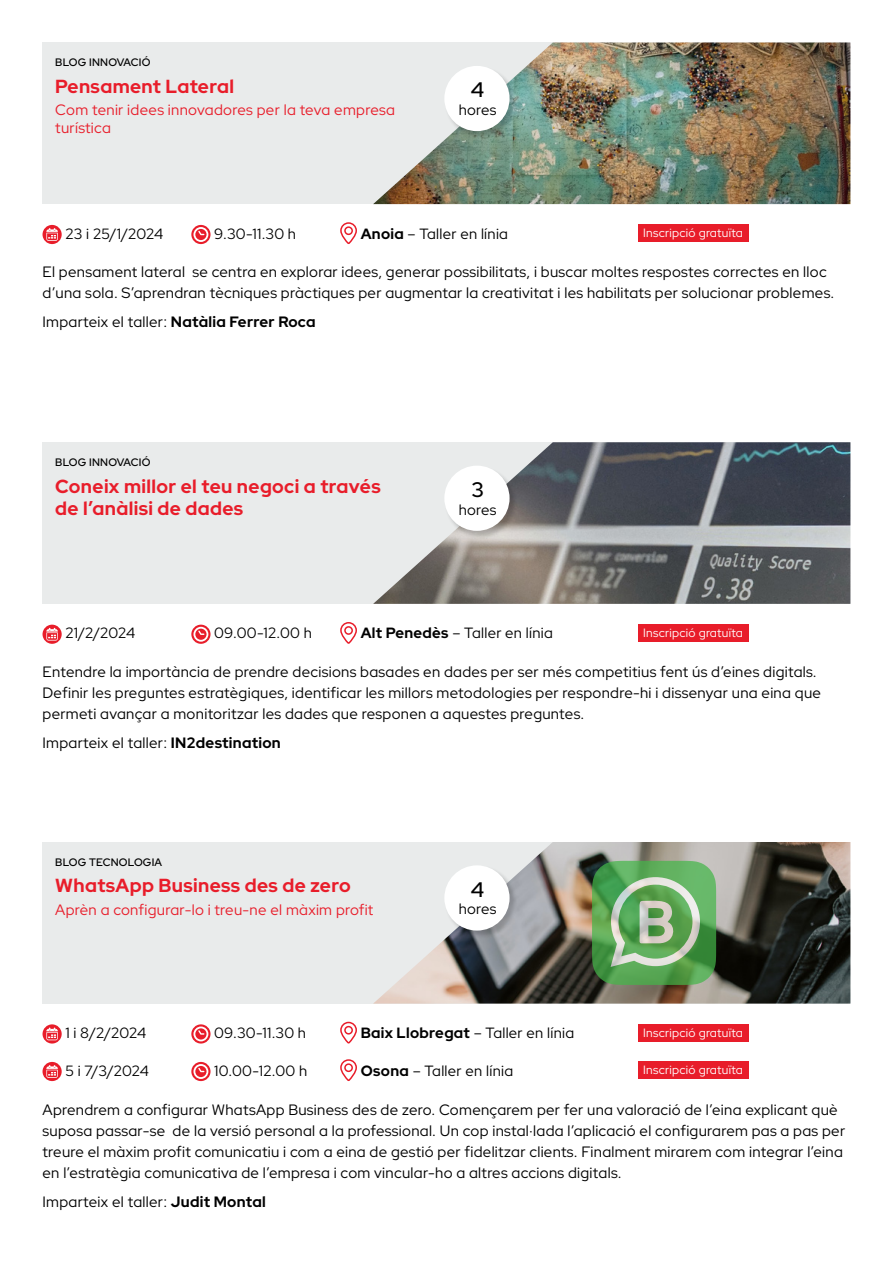
<style>
.page{position:relative;width:893px;height:1263px;background:#fff}
.page>*{position:absolute;margin:0;border:0;box-sizing:border-box;transform-origin:0 0}
.t1{font:600 21px "Red Hat Display";color:#000}
.t2{font:700 18.9px/22.6px "Red Hat Display";letter-spacing:.02em;color:#e81d2a}
.t3{font:15px/21px "Red Hat Display";letter-spacing:.02em;color:#000}
.t4{font:15px/18px "Red Hat Display";letter-spacing:.02em;color:#e81d2a}
.t5{font:14.85px "Red Hat Display";letter-spacing:.02em;color:#000}
.t6{font:12px "Red Hat Display";letter-spacing:.02em;color:#fff}
.t7{font:600 10.8px "Red Hat Display";letter-spacing:.02em;color:#000}
.s1{font-weight:700}
</style>
<div class="page">
<div style="left:43px;top:43px;width:807px;height:161px;background:#e9ebeb"></div>
<img style="left:373px;top:43px;width:477px;height:161px">
<div style="left:43px;top:225px;width:19px;height:19px;background:#e81d2a;border-radius:50%"></div>
<svg style="left:46px;top:228px;width:12px;height:13px"></svg>
<svg style="left:191px;top:225px;width:20px;height:19px"></svg>
<svg style="left:193px;top:227px;width:15px;height:15px"></svg>
<svg style="left:340px;top:222px;width:17px;height:22px"></svg>
<div style="left:638px;top:225px;width:110px;height:17px;background:#e81d2a"></div>
<div style="left:445px;top:66px;width:73px;height:74px;background:#000;opacity:.2"></div>
<div style="left:444px;top:66px;width:66px;height:65px;background:#fff;border-radius:50%"></div>
<div style="left:43px;top:442px;width:807px;height:162px;background:#e9ebeb"></div>
<img style="left:373px;top:442px;width:477px;height:162px">
<svg style="left:43px;top:625px;width:19px;height:19px"></svg>
<svg style="left:46px;top:628px;width:12px;height:13px"></svg>
<svg style="left:191px;top:625px;width:20px;height:19px"></svg>
<svg style="left:193px;top:627px;width:15px;height:15px"></svg>
<svg style="left:340px;top:622px;width:17px;height:22px"></svg>
<div style="left:638px;top:624px;width:110px;height:17px;background:#e81d2a"></div>
<div style="left:445px;top:466px;width:73px;height:73px;background:#000;opacity:.2"></div>
<div style="left:444px;top:466px;width:66px;height:65px;background:#fff;border-radius:50%"></div>
<svg style="left:43px;top:1024px;width:19px;height:19px"></svg>
<svg style="left:46px;top:1027px;width:12px;height:13px"></svg>
<svg style="left:191px;top:1024px;width:20px;height:19px"></svg>
<svg style="left:193px;top:1026px;width:15px;height:15px"></svg>
<svg style="left:340px;top:1021px;width:17px;height:23px"></svg>
<div style="left:638px;top:1024px;width:110px;height:17px;background:#e81d2a"></div>
<div style="left:43px;top:1062px;width:19px;height:19px;background:#e81d2a;border-radius:50%"></div>
<svg style="left:46px;top:1065px;width:12px;height:13px"></svg>
<svg style="left:191px;top:1062px;width:20px;height:19px"></svg>
<svg style="left:193px;top:1064px;width:15px;height:15px"></svg>
<svg style="left:340px;top:1059px;width:17px;height:22px"></svg>
<div style="left:638px;top:1062px;width:110px;height:17px;background:#e81d2a"></div>
<div style="left:43px;top:842px;width:807px;height:161px;background:#e9ebeb"></div>
<img style="left:374px;top:842px;width:476px;height:161px">
<div style="left:445px;top:866px;width:73px;height:73px;background:#000;opacity:.2"></div>
<div style="left:444px;top:865px;width:66px;height:65px;background:#fff;border-radius:50%"></div>
<svg style="left:592px;top:861px;width:124px;height:124px;background:#70ab6c"></svg>
<p class="t7" style="left:55px;top:55px;width:97px">BLOG INNOVACIÓ</p>
<p class="t2" style="left:55px;top:74px;width:180px">Pensament Lateral</p>
<p class="t4" style="left:55px;top:100px;width:341px">Com tenir idees innovadores per la teva empresa turística</p>
<h1 class="t1" style="left:471px;top:76px;width:15px">4</h1>
<p class="t5" style="left:459px;top:100px;width:39px">hores</p>
<p class="t5" style="left:65px;top:224px;width:99px">23 i 25/1/2024</p>
<p class="t5" style="left:214px;top:224px;width:83px">9.30-11.30 h</p>
<p class="t5" style="left:361px;top:224px;width:149px"><span class="s1">Anoia</span> – Taller en línia</p>
<p class="t6" style="left:643px;top:225px;width:101px">Inscripció gratuïta</p>
<p class="t3" style="left:43px;top:261px;width:793px">El pensament lateral se centra en explorar idees, generar possibilitats, i buscar moltes respostes correctes en lloc d’una sola. S’aprendran tècniques pràctiques per augmentar la creativitat i les habilitats per solucionar problemes.</p>
<p class="t3" style="left:43px;top:311px;width:274px">Imparteix el taller: <span class="s1">Natàlia Ferrer Roca</span></p>
<p class="t7" style="left:55px;top:455px;width:97px">BLOG INNOVACIÓ</p>
<p class="t2" style="left:55px;top:474px;width:327px">Coneix millor el teu negoci a través de l’anàlisi de dades</p>
<h1 class="t1" style="left:471px;top:476px;width:14px">3</h1>
<p class="t5" style="left:459px;top:500px;width:39px">hores</p>
<p class="t5" style="left:65px;top:623px;width:71px">21/2/2024</p>
<p class="t5" style="left:214px;top:623px;width:99px">09.00-12.00 h</p>
<p class="t5" style="left:361px;top:623px;width:194px"><span class="s1">Alt Penedès</span> – Taller en línia</p>
<p class="t6" style="left:643px;top:625px;width:101px">Inscripció gratuïta</p>
<p class="t3" style="left:43px;top:660px;width:780px">Entendre la importància de prendre decisions basades en dades per ser més competitius fent ús d’eines digitals.<br>Definir les preguntes estratègiques, identificar les millors metodologies per respondre-hi i dissenyar una eina que permeti avançar a monitoritzar les dades que responen a aquestes preguntes.</p>
<p class="t3" style="left:43px;top:732px;width:240px">Imparteix el taller: <span class="s1">IN2destination</span></p>
<p class="t7" style="left:55px;top:855px;width:108px">BLOG TECNOLOGIA</p>
<p class="t2" style="left:55px;top:874px;width:297px">WhatsApp Business des de zero</p>
<p class="t4" style="left:55px;top:900px;width:320px">Aprèn a configurar-lo i treu-ne el màxim profit</p>
<h1 class="t1" style="left:471px;top:875px;width:15px">4</h1>
<p class="t5" style="left:459px;top:899px;width:39px">hores</p>
<p class="t5" style="left:65px;top:1023px;width:83px">1 i 8/2/2024</p>
<p class="t5" style="left:214px;top:1023px;width:93px">09.30-11.30 h</p>
<p class="t5" style="left:361px;top:1023px;width:215px"><span class="s1">Baix Llobregat</span> – Taller en línia</p>
<p class="t6" style="left:643px;top:1025px;width:101px">Inscripció gratuïta</p>
<p class="t5" style="left:65px;top:1061px;width:85px">5 i 7/3/2024</p>
<p class="t5" style="left:214px;top:1061px;width:94px">10.00-12.00 h</p>
<p class="t5" style="left:361px;top:1061px;width:154px"><span class="s1">Osona</span> – Taller en línia</p>
<p class="t6" style="left:643px;top:1062px;width:101px">Inscripció gratuïta</p>
<p class="t3" style="left:43px;top:1098px;width:804px">Aprendrem a configurar WhatsApp Business des de zero. Començarem per fer una valoració de l’eina explicant què suposa passar-se de la versió personal a la professional. Un cop instal·lada l’aplicació el configurarem pas a pas per treure el màxim profit comunicatiu i com a eina de gestió per fidelitzar clients. Finalment mirarem com integrar l’eina en l’estratègia comunicativa de l’empresa i com vincular-ho a altres accions digitals.</p>
<p class="t3" style="left:43px;top:1191px;width:225px">Imparteix el taller: <span class="s1">Judit Montal</span></p>
</div>
